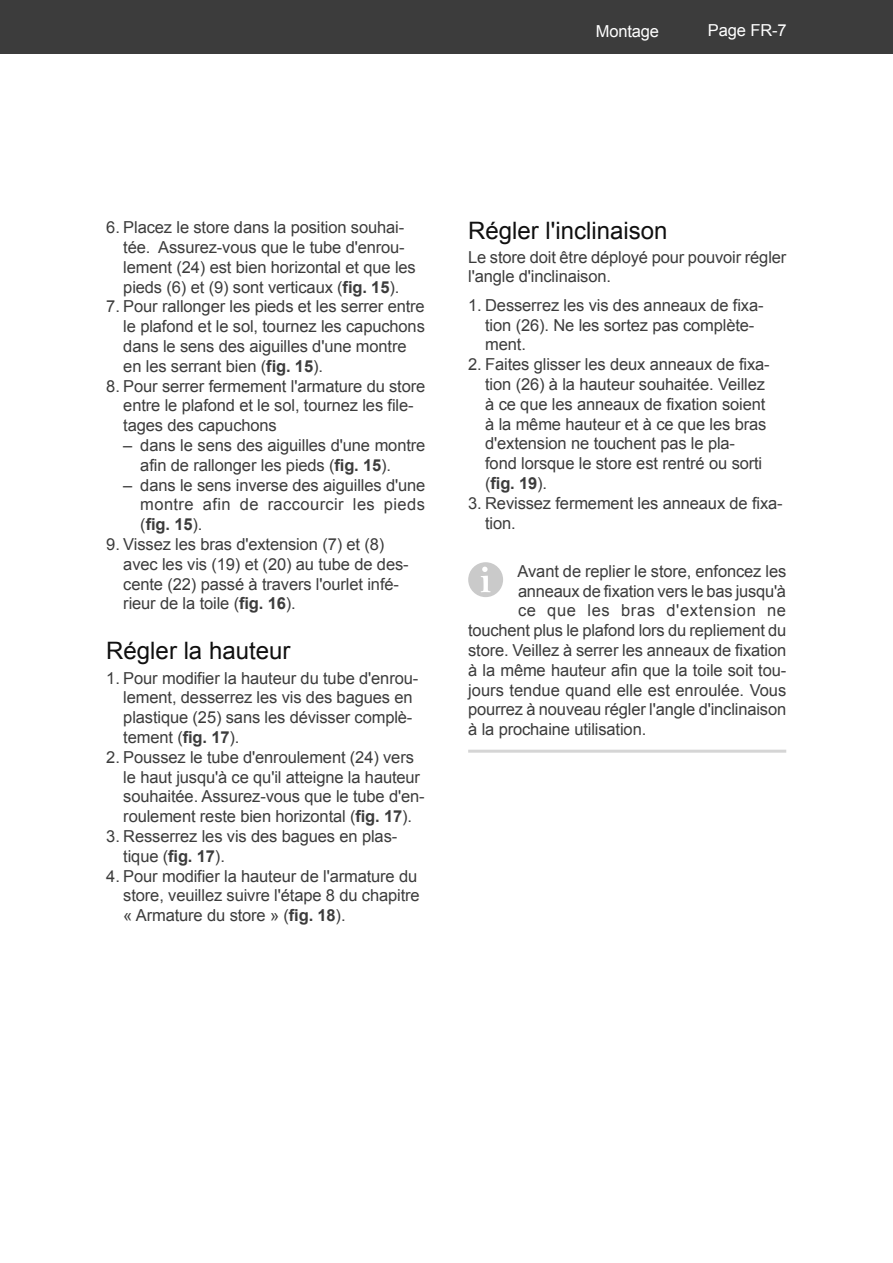
<style>
.page{position:relative;width:893px;height:1263px;background:#fff}
.page>*{position:absolute;margin:0;border:0;box-sizing:border-box;transform-origin:0 0}
.t1{font:24px "Arial";color:#101010}
.t2{font:16.5px/19.8px "Arial";letter-spacing:-.01em;color:#3c3c3c}
.t3{font:16.5px "Arial";letter-spacing:.04em;color:#3c3c3c}
.t4{font:16.5px "Arial";letter-spacing:-.01em;color:#fff}
.s1{font-weight:700}
</style>
<div class="page">
<div style="left:0;top:0;width:893px;height:54px;background:#3c3c3c"></div>
<hr style="left:468px;top:750px;width:318px;height:3px;background:#d5d5d5">
<div style="left:469px;top:563px;width:33px;height:33px;background:#cacaca;border-radius:50%"></div>
<div style="left:468px;top:562px;width:35px;height:35px;border:2px solid #cacaca;border-radius:50%"></div>
<svg style="left:481px;top:567px;width:10px;height:25px"></svg>
<p class="t4" style="left:596px;top:21px;width:65px">Montage</p>
<p class="t4" style="left:708px;top:20px;width:80px">Page FR-7</p>
<p class="t2" style="left:123px;top:218px;width:294px;text-indent:-17px">6. Placez le store dans la position souhai&shy;tée. Assurez-vous que le tube d'enrou&shy;lement (24) est bien horizontal et que les pieds (6) et (9) sont verticaux (<span class="s1">fig. 15</span>).</p>
<p class="t2" style="left:123px;top:297px;width:303px;text-indent:-17px">7. Pour rallonger les pieds et les serrer entre le plafond et le sol, tournez les capuchons dans le sens des aiguilles d'une montre en les serrant bien (<span class="s1">fig. 15</span>).</p>
<p class="t2" style="left:123px;top:376px;width:304px;text-indent:-17px">8. Pour serrer fermement l'armature du store entre le plafond et le sol, tournez les file&shy;tages des capuchons</p>
<p class="t2" style="left:140px;top:435px;width:287px;text-indent:-17px">– dans le sens des aiguilles d'une montre afin de rallonger les pieds (<span class="s1">fig. 15</span>).</p>
<p class="t2" style="left:140px;top:475px;width:287px;text-align:justify;text-indent:-17px">– dans le sens inverse des aiguilles d'une montre afin de raccourcir les pieds (<span class="s1">fig. 15</span>).</p>
<p class="t2" style="left:123px;top:534px;width:287px;text-indent:-17px">9. Vissez les bras d'extension (7) et (8) avec les vis (19) et (20) au tube de des&shy;cente (22) passé à travers l'ourlet infé&shy;rieur de la toile (<span class="s1">fig. 16</span>).</p>
<h1 class="t1" style="left:106px;top:635px;width:186px">Régler la hauteur</h1>
<p class="t2" style="left:123px;top:668px;width:296px;text-indent:-17px">1. Pour modifier la hauteur du tube d'enrou&shy;lement, desserrez les vis des bagues en plastique (25) sans les dévisser complè&shy;tement (<span class="s1">fig. 17</span>).</p>
<p class="t2" style="left:123px;top:747px;width:303px;text-indent:-17px">2. Poussez le tube d'enroulement (24) vers le haut jusqu'à ce qu'il atteigne la hauteur souhaitée. Assurez-vous que le tube d'en&shy;roulement reste bien horizontal (<span class="s1">fig. 17</span>).</p>
<p class="t2" style="left:123px;top:826px;width:275px;text-indent:-17px">3. Resserrez les vis des bagues en plas&shy;tique (<span class="s1">fig. 17</span>).</p>
<p class="t2" style="left:123px;top:866px;width:298px;text-indent:-17px">4. Pour modifier la hauteur de l'armature du store, veuillez suivre l'étape 8 du chapitre « Armature du store » (<span class="s1">fig. 18</span>).</p>
<h1 class="t1" style="left:468px;top:214px;width:201px">Régler l'inclinaison</h1>
<p class="t2" style="left:468px;top:247px;width:320px">Le store doit être déployé pour pouvoir régler l'angle d'inclinaison.</p>
<p class="t2" style="left:485px;top:295px;width:280px;text-indent:-17px">1. Desserrez les vis des anneaux de fixa&shy;tion (26). Ne les sortez pas complète&shy;ment.</p>
<p class="t2" style="left:485px;top:355px;width:286px;text-indent:-17px">2. Faites glisser les deux anneaux de fixa&shy;tion (26) à la hauteur souhaitée. Veillez à ce que les anneaux de fixation soient à la même hauteur et à ce que les bras d'extension ne touchent pas le pla&shy;fond lorsque le store est rentré ou sorti (<span class="s1">fig. 19</span>).</p>
<p class="t2" style="left:485px;top:493px;width:299px;text-indent:-17px">3. Revissez fermement les anneaux de fixa&shy;tion.</p>
<p class="t2" style="left:518px;top:561px;width:270px">Avant de replier le store, enfoncez les</p>
<p class="t2" style="left:518px;top:581px;width:270px">anneaux de fixation vers le bas jusqu'à</p>
<p class="t3" style="left:518px;top:600px;width:270px">ce que les bras d'extension ne</p>
<p class="t2" style="left:468px;top:621px;width:320px">touchent plus le plafond lors du repliement du</p>
<p class="t2" style="left:468px;top:640px;width:320px">store. Veillez à serrer les anneaux de fixation</p>
<p class="t2" style="left:468px;top:660px;width:320px">à la même hauteur afin que la toile soit tou-</p>
<p class="t2" style="left:468px;top:680px;width:320px">jours tendue quand elle est enroulée. Vous</p>
<p class="t2" style="left:468px;top:700px;width:319px">pourrez à nouveau régler l'angle d'inclinaison</p>
<p class="t2" style="left:468px;top:720px;width:180px">à la prochaine utilisation.</p>
</div>
